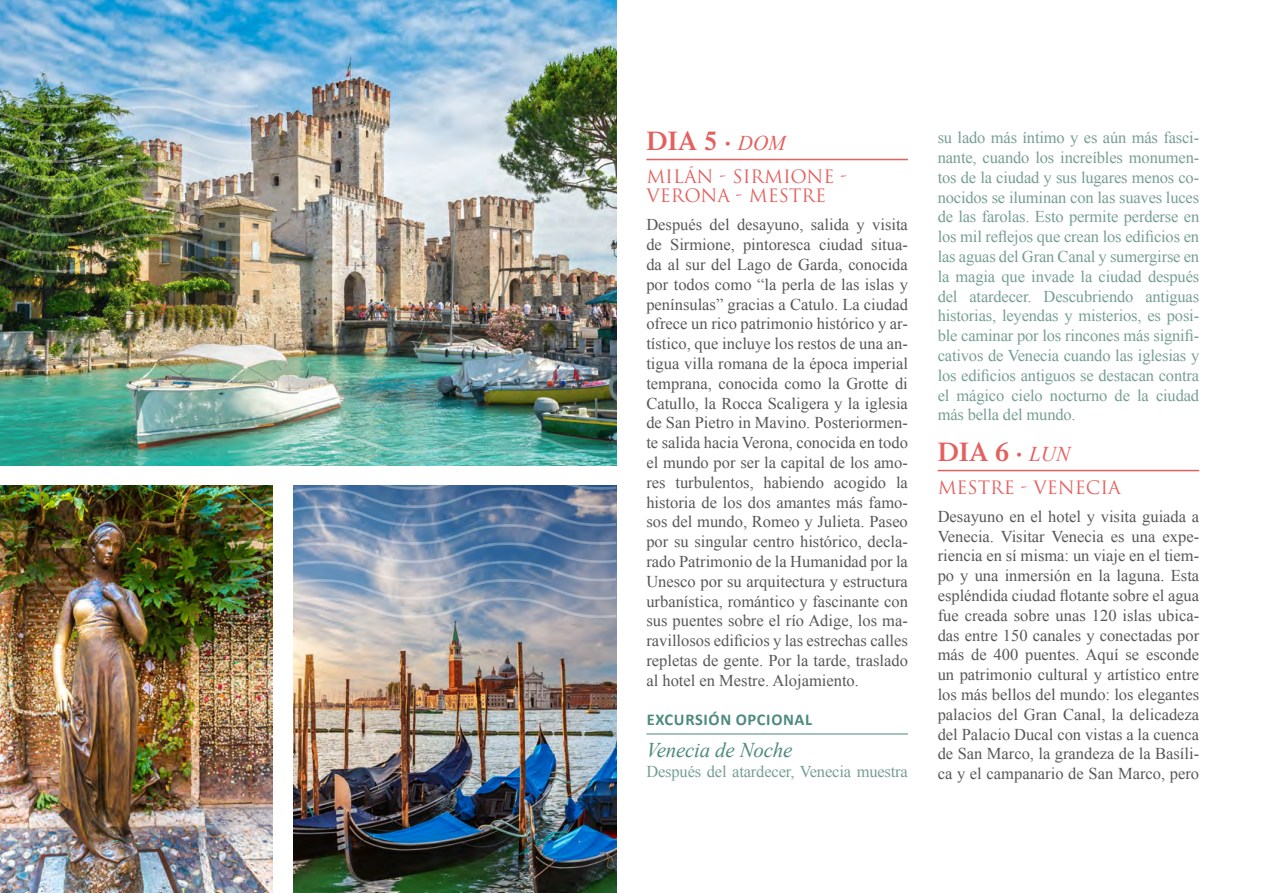
<style>
.page{position:relative;width:1263px;height:893px;background:#fff}
.page>*{position:absolute;margin:0;border:0;box-sizing:border-box;transform-origin:0 0}
.t1{font:600 27px "Times LT Std";color:#e4605e}
.t2{font:italic 21px "Times New Roman";letter-spacing:-.01em;color:#4d8a7d}
.t3{font:18px/19.5px "Trajan Pro";color:#e4605e}
.t4{font:16.5px/19.8px "Times New Roman";color:#575756;text-align:justify}
.t5{font:16.5px/19.8px "Times New Roman";letter-spacing:-.01em;color:#769e94;text-align:justify}
.t6{font:700 16.5px "Calibri";letter-spacing:.04em;color:#4d8a7d}
.s1{font-family:"Times New Roman";font-weight:400;font-style:italic;font-size:21px}
</style>
<div class="page">
<img style="left:293px;top:618px;width:324px;height:275px">
<hr style="left:646px;top:159px;width:262px;height:1px;background:#e4605e">
<hr style="left:646px;top:734px;width:262px;height:1px;background:#4d8a7d">
<hr style="left:938px;top:470px;width:261px;height:1px;background:#e4605e">
<img style="left:0;top:0;width:617px;height:466px">
<img style="left:0;top:485px;width:272px;height:408px">
<img style="left:0;top:87px;width:258px;height:186px">
<img style="left:228px;top:432px;width:389px;height:186px">
<h1 class="t1" style="left:646px;top:125px;width:141px">DIA 5 · <span class="s1">DOM</span></h1>
<p class="t3" style="left:646px;top:166px;width:202px">MILÁN - SIRMIONE -<br>VERONA - MESTRE</p>
<p class="t4" style="left:646px;top:215px;width:263px">Después del desayuno, salida y visita de Sirmione, pintoresca ciudad situa&shy;da al sur del Lago de Garda, conocida por todos como “la perla de las islas y penínsulas” gracias a Catulo. La ciudad ofrece un rico patrimonio histórico y ar&shy;tístico, que incluye los restos de una an&shy;tigua villa romana de la época imperial temprana, conocida como la Grotte di Catullo, la Rocca Scaligera y la iglesia de San Pietro in Mavino. Posteriormen&shy;te salida hacia Verona, conocida en todo el mundo por ser la capital de los amo&shy;res turbulentos, habiendo acogido la historia de los dos amantes más famo&shy;sos del mundo, Romeo y Julieta. Paseo por su singular centro histórico, decla&shy;rado Patrimonio de la Humanidad por la Unesco por su arquitectura y estructura urbanística, romántico y fascinante con sus puentes sobre el río Adige, los ma&shy;ravillosos edificios y las estrechas calles repletas de gente. Por la tarde, traslado al hotel en Mestre. Alojamiento.</p>
<p class="t6" style="left:647px;top:708px;width:167px">EXCURSIÓN OPCIONAL</p>
<p class="t2" style="left:646px;top:736px;width:148px">Venecia de Noche</p>
<p class="t5" style="left:646px;top:761px;width:263px">Después del atardecer, Venecia muestra</p>
<p class="t5" style="left:938px;top:128px;width:263px">su lado más íntimo y es aún más fasci&shy;nante, cuando los increíbles monumen&shy;tos de la ciudad y sus lugares menos co&shy;nocidos se iluminan con las suaves luces de las farolas. Esto permite perderse en los mil reflejos que crean los edificios en las aguas del Gran Canal y sumergirse en la magia que invade la ciudad después del atardecer. Descubriendo antiguas historias, leyendas y misterios, es posi&shy;ble caminar por los rincones más signifi&shy;cativos de Venecia cuando las iglesias y los edificios antiguos se destacan contra el mágico cielo nocturno de la ciudad más bella del mundo.</p>
<h1 class="t1" style="left:938px;top:436px;width:134px">DIA 6 · <span class="s1">LUN</span></h1>
<p class="t3" style="left:938px;top:477px;width:185px">MESTRE - VENECIA</p>
<p class="t4" style="left:938px;top:506px;width:263px">Desayuno en el hotel y visita guiada a Venecia. Visitar Venecia es una expe&shy;riencia en sí misma: un viaje en el tiem&shy;po y una inmersión en la laguna. Esta espléndida ciudad flotante sobre el agua fue creada sobre unas 120 islas ubica&shy;das entre 150 canales y conectadas por más de 400 puentes. Aquí se esconde un patrimonio cultural y artístico entre los más bellos del mundo: los elegantes palacios del Gran Canal, la delicadeza del Palacio Ducal con vistas a la cuenca de San Marco, la grandeza de la Basíli&shy;ca y el campanario de San Marco, pero</p>
</div>
